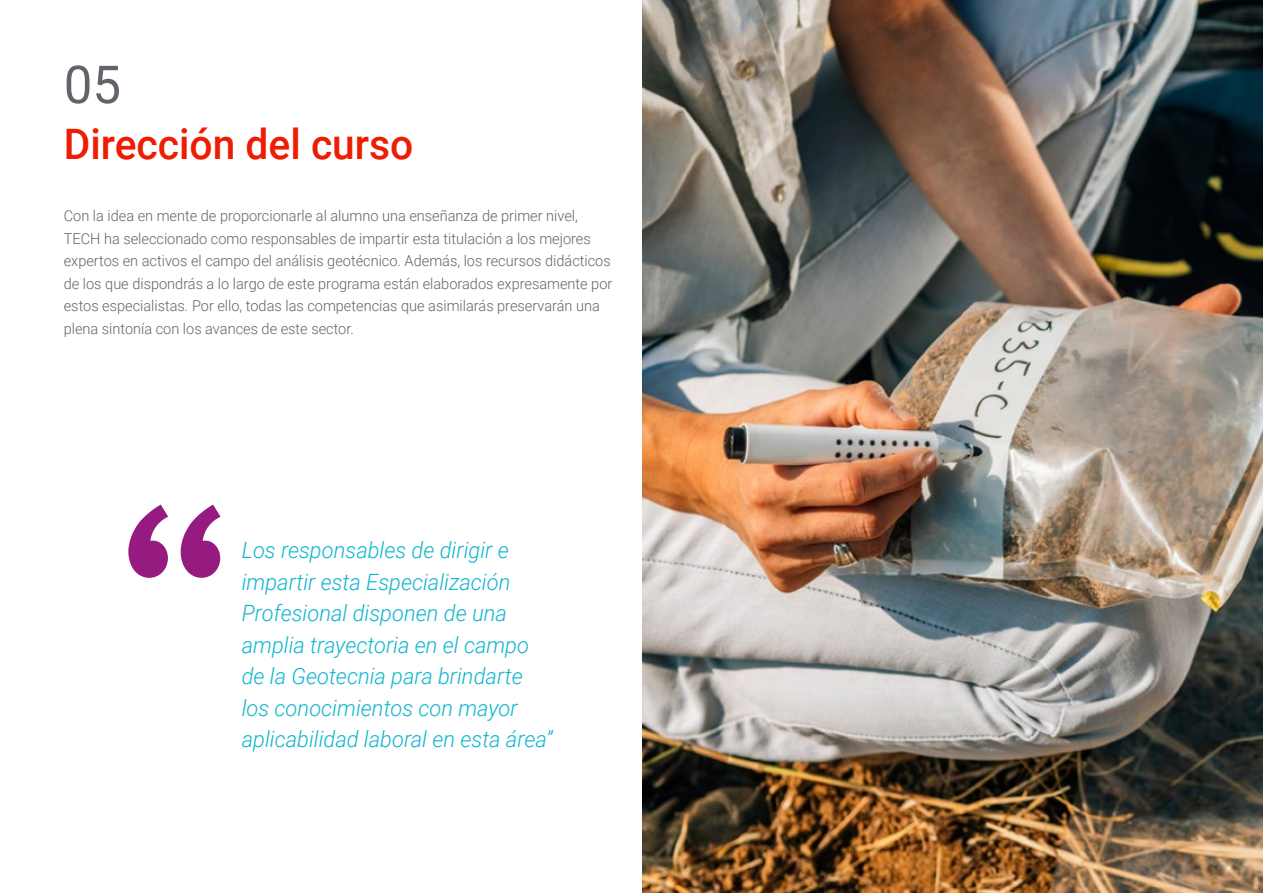
<style>
.page{position:relative;width:1263px;height:893px;background:#fff}
.page>*{position:absolute;margin:0;border:0;box-sizing:border-box;transform-origin:0 0}
.t1{font:52.5px "Roboto";color:#61646a}
.t2{font:500 42px "Roboto";color:#ee1c02}
.t3{font:italic 300 22.5px/31.5px "Roboto";color:#0fb6cf}
.t4{font:300 15px/22.5px "Roboto";color:#61646a}
</style>
<div class="page">
<img style="left:642px;top:0;width:621px;height:893px">
<svg style="left:128px;top:505px;width:92px;height:73px"></svg>
<h1 class="t1" style="left:64px;top:48px;width:59px">05</h1>
<h2 class="t2" style="left:64px;top:115px;width:351px">Dirección del curso</h2>
<p class="t4" style="left:64px;top:204px;width:550px">Con la idea en mente de proporcionarle al alumno una enseñanza de primer nivel, TECH ha seleccionado como responsables de impartir esta titulación a los mejores expertos en activos el campo del análisis geotécnico. Además, los recursos didácticos de los que dispondrás a lo largo de este programa están elaborados expresamente por estos especialistas. Por ello, todas las competencias que asimilarás preservarán una plena sintonía con los avances de este sector.</p>
<h3 class="t3" style="left:242px;top:533px;width:312px">Los responsables de dirigir e impartir esta Especialización<br>Profesional disponen de una amplia trayectoria en el campo de la Geotecnia para brindarte los conocimientos con mayor aplicabilidad laboral en esta área”</h3>
</div>
